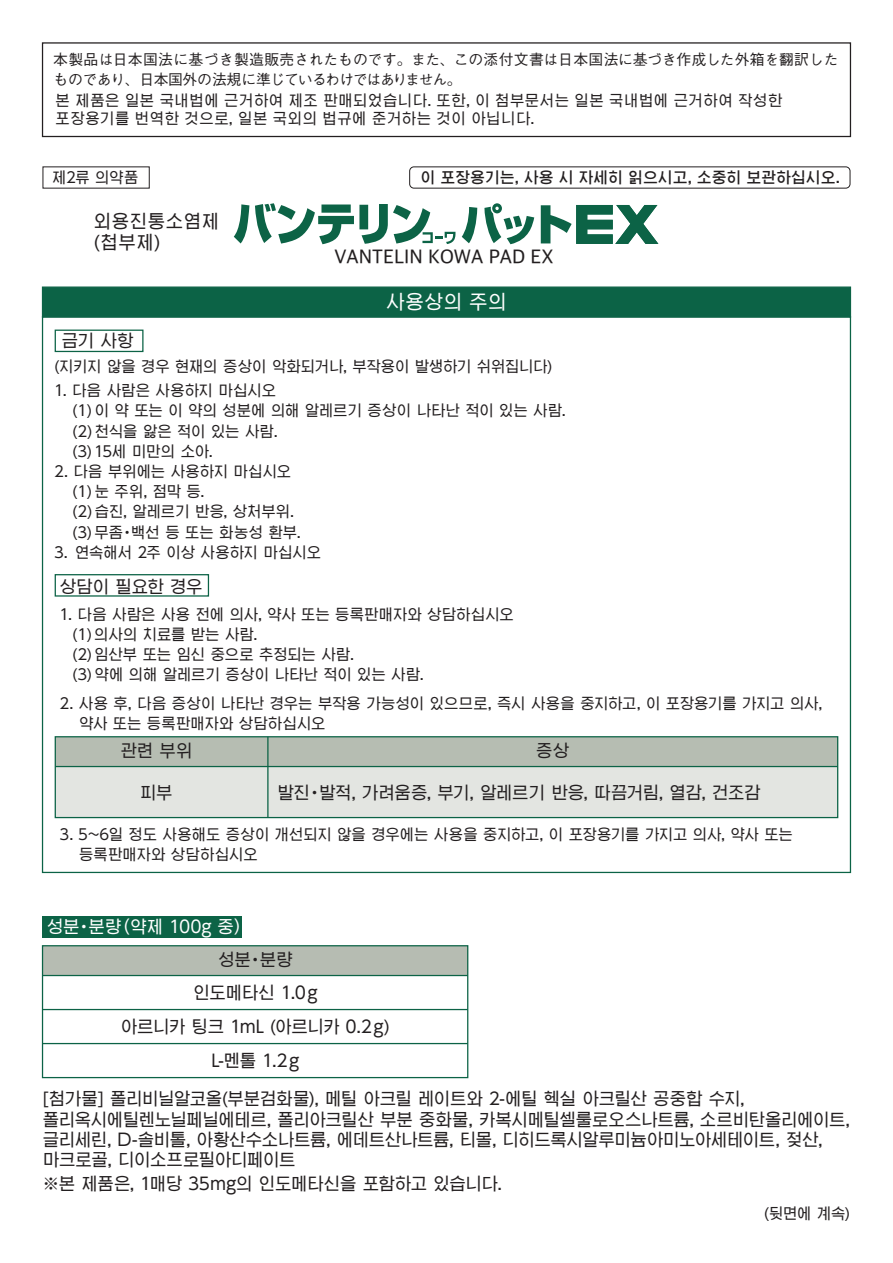
<style>
.page{position:relative;width:893px;height:1263px;background:#fff}
.page>*{position:absolute;margin:0;border:0;box-sizing:border-box;transform-origin:0 0}
.t1{font:19.2px "MPSD Gothic Neo 1 Koc M";color:#231f20}
.t2{font:19.2px "UD Shin Go Hang Koc";color:#fff}
.t3{font:18px/21.3px "UD Shin Go Hang Koc";color:#231f20}
.t4{font:16.95px/20.2px "UD Shin Go Hang Koc";letter-spacing:-.055em;color:#231f20}
.t5{font:16.95px "UD Shin Go Hang Koc";letter-spacing:-.04em;color:#fff}
.t6{font:14.85px/20.2px "UD Shin Go Hang Koc";letter-spacing:-.03em;color:#231f20}
.t7{font:500 14.85px/20.2px "Gothic BBB Pr 6";letter-spacing:-.02em;color:#231f20}
.t8{font:14.85px/18px "UD Shin Go Hang Koc";color:#231f20}
.t9{font:14.85px "UD Shin Go Hang Koc";letter-spacing:-.055em;color:#231f20}
.t10{font:500 14.85px "UD Shin Go Hang Koc";color:#231f20}
</style>
<div class="page">
<div style="left:42px;top:286px;width:809px;height:32px;background:#0c6346;border:1px solid #0c6346"></div>
<div style="left:42px;top:42px;width:809px;height:95px;border:1px solid #231f20"></div>
<div style="left:409px;top:166px;width:441px;height:23px;border:1px solid #231f20;border-radius:4px"></div>
<div style="left:55px;top:574px;width:154px;height:23px;border:1px solid #0c6346"></div>
<div style="left:55px;top:330px;width:89px;height:22px;border:1px solid #0c6346"></div>
<div style="left:43px;top:916px;width:199px;height:21px;background:#0c6346"></div>
<div style="left:55px;top:737px;width:783px;height:29px;background:#b6bdb2"></div>
<div style="left:55px;top:766px;width:783px;height:51px;background:#e3e5e1"></div>
<div style="left:55px;top:736px;width:783px;height:82px;border:1px solid #0c6346"></div>
<hr style="left:267px;top:737px;width:2px;height:80px;background:#0c6346">
<hr style="left:55px;top:766px;width:783px;height:1px;background:#0c6346">
<div style="left:43px;top:946px;width:425px;height:29px;background:#b6bcb2"></div>
<div style="left:42px;top:945px;width:426px;height:133px;border:1px solid #0c6346"></div>
<hr style="left:43px;top:975px;width:425px;height:1px;background:#0c6346">
<hr style="left:43px;top:1009px;width:425px;height:1px;background:#0c6346">
<hr style="left:43px;top:1043px;width:425px;height:1px;background:#0c6346">
<svg style="left:234px;top:203px;width:221px;height:41px"></svg>
<svg style="left:462px;top:203px;width:72px;height:41px"></svg>
<svg style="left:541px;top:205px;width:117px;height:39px"></svg>
<p class="t7" style="left:53px;top:48px;width:786px">本製品は日本国法に基づき製造販売されたものです。また、この添付文書は日本国法に基づき作成した外箱を翻訳したものであり、日本国外の法規に準じているわけではありません。</p>
<p class="t8" style="left:55px;top:91px;width:729px">본 제품은 일본 국내법에 근거하여 제조 판매되었습니다. 또한, 이 첨부문서는 일본 국내법에 근거하여 작성한 포장용기를 번역한 것으로, 일본 국외의 법규에 준거하는 것이 아닙니다.</p>
<p class="t6" style="left:52px;top:167px;width:88px">제2류 의약품</p>
<p class="t10" style="left:421px;top:167px;width:421px">이 포장용기는, 사용 시 자세히 읽으시고, 소중히 보관하십시오.</p>
<p class="t3" style="left:93px;top:210px;width:127px">외용진통소염제 (첩부제)</p>
<p class="t1" style="left:335px;top:246px;width:221px">VANTELIN KOWA PAD EX</p>
<p class="t2" style="left:386px;top:289px;width:123px">사용상의 주의</p>
<p class="t4" style="left:62px;top:330px;width:74px">금기 사항</p>
<p class="t9" style="left:54px;top:356px;width:500px">(지키지 않을 경우 현재의 증상이 악화되거나, 부작용이 발생하기 쉬워집니다)</p>
<p class="t6" style="left:72px;top:380px;width:495px;text-indent:-18px">1. 다음 사람은 사용하지 마십시오<br>(1) 이 약 또는 이 약의 성분에 의해 알레르기 증상이 나타난 적이 있는 사람. (2) 천식을 앓은 적이 있는 사람.<br>(3) 15세 미만의 소아.</p>
<p class="t6" style="left:72px;top:461px;width:230px;text-indent:-18px">2. 다음 부위에는 사용하지 마십시오 (1) 눈 주위, 점막 등.<br>(2) 습진, 알레르기 반응, 상처부위. (3) 무좀·백선 등 또는 화농성 환부.</p>
<p class="t6" style="left:54px;top:542px;width:269px">3. 연속해서 2주 이상 사용하지 마십시오</p>
<p class="t4" style="left:60px;top:576px;width:145px">상담이 필요한 경우</p>
<p class="t6" style="left:72px;top:603px;width:443px;text-indent:-13px">1. 다음 사람은 사용 전에 의사, 약사 또는 등록판매자와 상담하십시오 (1)의사의 치료를 받는 사람.<br>(2)임산부 또는 임신 중으로 추정되는 사람.<br>(3) 약에 의해 알레르기 증상이 나타난 적이 있는 사람.</p>
<p class="t6" style="left:79px;top:693px;width:745px;text-indent:-19px">2. 사용 후, 다음 증상이 나타난 경우는 부작용 가능성이 있으므로, 즉시 사용을 중지하고, 이 포장용기를 가지고 의사, 약사 또는 등록판매자와 상담하십시오</p>
<p class="t4" style="left:120px;top:740px;width:74px">관련 부위</p>
<p class="t4" style="left:536px;top:740px;width:35px">증상</p>
<p class="t4" style="left:140px;top:782px;width:35px">피부</p>
<p class="t4" style="left:277px;top:782px;width:485px">발진·발적, 가려움증, 부기, 알레르기 반응, 따끔거림, 열감, 건조감</p>
<p class="t6" style="left:79px;top:823px;width:716px;text-indent:-19px">3. 5~6일 정도 사용해도 증상이 개선되지 않을 경우에는 사용을 중지하고, 이 포장용기를 가지고 의사, 약사 또는 등록판매자와 상담하십시오</p>
<p class="t5" style="left:47px;top:915px;width:206px">성분·분량（약제 100g 중）</p>
<p class="t4" style="left:121px;top:942px;width:271px;line-height:33.8px;text-align:center">성분·분량<br>인도메타신 1.0g<br>아르니카 팅크 1mL (아르니카 0.2g)<br>L-멘톨 1.2g</p>
<p class="t4" style="left:43px;top:1088px;width:809px">[첨가물] 폴리비닐알코올(부분검화물), 메틸 아크릴 레이트와 2-에틸 헥실 아크릴산 공중합 수지, 폴리옥시에틸렌노닐페닐에테르, 폴리아크릴산 부분 중화물, 카복시메틸셀룰로오스나트륨, 소르비탄올리에이트, 글리세린, D-솔비톨, 아황산수소나트륨, 에데트산나트륨, 티몰, 디히드록시알루미늄아미노아세테이트, 젖산, 마크로골, 디이소프로필아디페이트</p>
<p class="t4" style="left:43px;top:1173px;width:461px">※본 제품은, 1매당 35mg의 인도메타신을 포함하고 있습니다.</p>
<p class="t6" style="left:764px;top:1203px;width:88px">(뒷면에 계속)</p>
</div>
